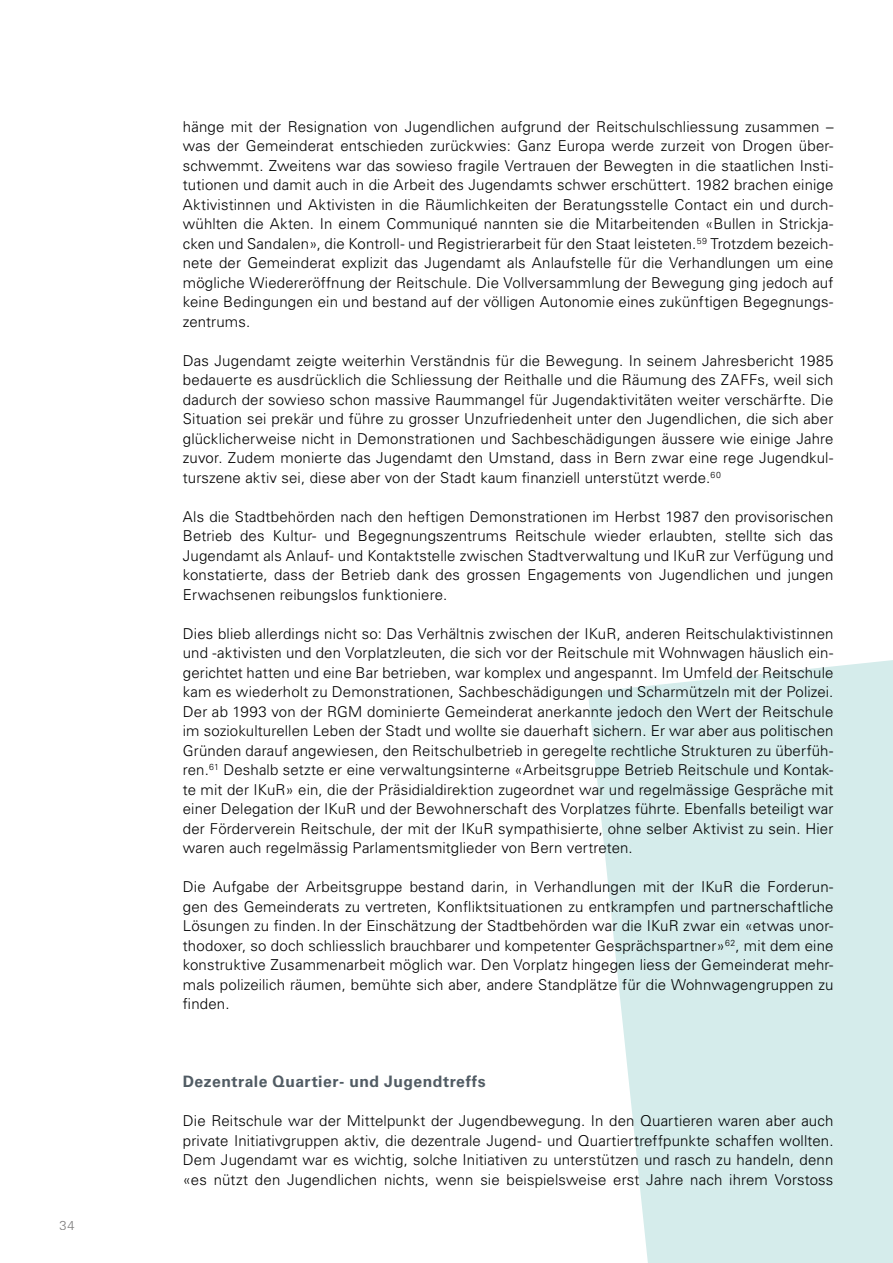
<style>
.page{position:relative;width:893px;height:1263px;background:#fff}
.page>*{position:absolute;margin:0;border:0;box-sizing:border-box;transform-origin:0 0}
.t1{font:700 15.75px "Univers LT Std";letter-spacing:.03em;color:#515c64}
.t2{font:300 15px/19.5px "Univers LT Std";letter-spacing:.01em;color:#000;text-align:justify}
.t3{font:300 12.9px "Univers LT Std";color:#7c7b7b}
</style>
<div class="page">
<svg style="left:588px;top:660px;width:305px;height:603px;background:#daeeed"></svg>
<p class="t3" style="left:60px;top:1217px;width:17px">34</p>
<p class="t2" style="left:183px;top:117px;width:652px">hänge mit der Resignation von Jugendlichen aufgrund der Reitschulschliessung zusammen – was der Gemeinderat entschieden zurückwies: Ganz Europa werde zurzeit von Drogen über&shy;schwemmt. Zweitens war das sowieso fragile Vertrauen der Bewegten in die staatlichen Insti&shy;tutionen und damit auch in die Arbeit des Jugendamts schwer erschüttert. 1982 brachen einige Aktivistinnen und Aktivisten in die Räumlichkeiten der Beratungsstelle Contact ein und durch&shy;wühlten die Akten. In einem Communiqué nannten sie die Mitarbeitenden «Bullen in Strickja&shy;cken und Sandalen», die Kontroll- und Registrierarbeit für den Staat leisteten.<sup>59</sup> Trotzdem bezeich&shy;nete der Gemeinderat explizit das Jugendamt als Anlaufstelle für die Verhandlungen um eine mögliche Wiedereröffnung der Reitschule. Die Vollversammlung der Bewegung ging jedoch auf keine Bedingungen ein und bestand auf der völligen Autonomie eines zukünftigen Begegnungs&shy;zentrums.</p>
<p class="t2" style="left:183px;top:351px;width:652px">Das Jugendamt zeigte weiterhin Verständnis für die Bewegung. In seinem Jahresbericht 1985 bedauerte es ausdrücklich die Schliessung der Reithalle und die Räumung des ZAFFs, weil sich dadurch der sowieso schon massive Raummangel für Jugendaktivitäten weiter verschärfte. Die Situation sei prekär und führe zu grosser Unzufriedenheit unter den Jugendlichen, die sich aber glücklicherweise nicht in Demonstrationen und Sachbeschädigungen äussere wie einige Jahre zuvor. Zudem monierte das Jugendamt den Umstand, dass in Bern zwar eine rege Jugendkul&shy;turszene aktiv sei, diese aber von der Stadt kaum finanziell unterstützt werde.<sup>60</sup></p>
<p class="t2" style="left:183px;top:507px;width:652px">Als die Stadtbehörden nach den heftigen Demonstrationen im Herbst 1987 den provisorischen Betrieb des Kultur- und Begegnungszentrums Reitschule wieder erlaubten, stellte sich das Jugendamt als Anlauf- und Kontaktstelle zwischen Stadtverwaltung und IKuR zur Verfügung und konstatierte, dass der Betrieb dank des grossen Engagements von Jugendlichen und jungen Erwachsenen reibungslos funktioniere.</p>
<p class="t2" style="left:183px;top:624px;width:652px">Dies blieb allerdings nicht so: Das Verhältnis zwischen der IKuR, anderen Reitschulaktivistinnen und -aktivisten und den Vorplatzleuten, die sich vor der Reitschule mit Wohnwagen häuslich ein&shy;gerichtet hatten und eine Bar betrieben, war komplex und angespannt. Im Umfeld der Reitschule kam es wiederholt zu Demonstrationen, Sachbeschädigungen und Scharmützeln mit der Polizei.<br>Der ab 1993 von der RGM dominierte Gemeinderat anerkannte jedoch den Wert der Reitschule im soziokulturellen Leben der Stadt und wollte sie dauerhaft sichern. Er war aber aus politischen Gründen darauf angewiesen, den Reitschulbetrieb in geregelte rechtliche Strukturen zu überfüh&shy;ren.<sup>61</sup> Deshalb setzte er eine verwaltungsinterne «Arbeitsgruppe Betrieb Reitschule und Kontak&shy;te mit der IKuR» ein, die der Präsidialdirektion zugeordnet war und regelmässige Gespräche mit einer Delegation der IKuR und der Bewohnerschaft des Vorplatzes führte. Ebenfalls beteiligt war der Förderverein Reitschule, der mit der IKuR sympathisierte, ohne selber Aktivist zu sein. Hier waren auch regelmässig Parlamentsmitglieder von Bern vertreten.</p>
<p class="t2" style="left:183px;top:877px;width:652px">Die Aufgabe der Arbeitsgruppe bestand darin, in Verhandlungen mit der IKuR die Forderun&shy;gen des Gemeinderats zu vertreten, Konfliktsituationen zu entkrampfen und partnerschaftliche Lösungen zu finden. In der Einschätzung der Stadtbehörden war die IKuR zwar ein «etwas unor&shy;thodoxer, so doch schliesslich brauchbarer und kompetenter Gesprächspartner»<sup>62</sup>, mit dem eine konstruktive Zusammenarbeit möglich war. Den Vorplatz hingegen liess der Gemeinderat mehr&shy;mals polizeilich räumen, bemühte sich aber, andere Standplätze für die Wohnwagengruppen zu finden.</p>
<p class="t1" style="left:183px;top:1073px;width:304px">Dezentrale Quartier- und Jugendtreffs</p>
<p class="t2" style="left:183px;top:1111px;width:652px">Die Reitschule war der Mittelpunkt der Jugendbewegung. In den Quartieren waren aber auch private Initiativgruppen aktiv, die dezentrale Jugend- und Quartiertreffpunkte schaffen wollten.<br>Dem Jugendamt war es wichtig, solche Initiativen zu unterstützen und rasch zu handeln, denn «es nützt den Jugendlichen nichts, wenn sie beispielsweise erst Jahre nach ihrem Vorstoss</p>
</div>
